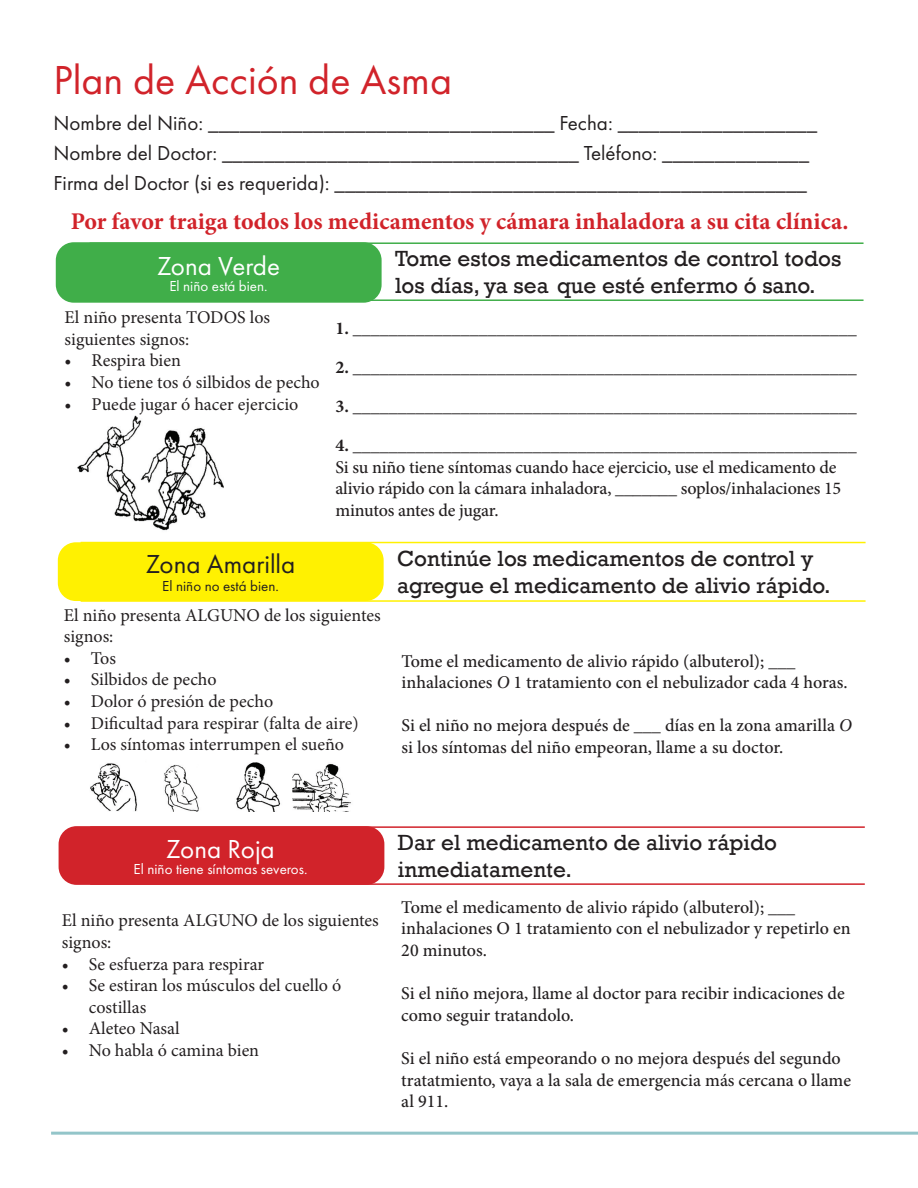
<style>
.page{position:relative;width:918px;height:1188px;background:#fff}
.page>*{position:absolute;margin:0;border:0;box-sizing:border-box;transform-origin:0 0}
.t1{font:42px "Futura PT";color:#d1232a}
.t2{font:27px "Futura PT";color:#fff}
.t3{font:27px "Futura PT";color:#231f20}
.t4{font:700 24px "Minion Pro";color:#d1232a}
.t5{font:22.5px/27px "Rockwell";color:#231f20}
.t6{font:21px "Futura PT";color:#231f20}
.t7{font:500 18px/21.6px "Minion Pro";letter-spacing:-.005em;color:#231f20}
.t8{font:18px/21.6px "Minion Pro";color:#231f20}
.t9{font:700 18px "Minion Pro";color:#231f20}
.t10{font:15px "Futura PT";color:#fff}
.t11{font:15px "Futura PT";color:#231f20}
.s1{font-style:italic}
</style>
<div class="page">
<img style="left:77px;top:415px;width:147px;height:116px">
<hr style="left:90px;top:299px;width:774px;height:2px;background:#40ae49">
<hr style="left:81px;top:600px;width:785px;height:2px;background:#fff101">
<hr style="left:90px;top:883px;width:775px;height:2px;background:#d1232a">
<img style="left:90px;top:762px;width:261px;height:49px">
<hr style="left:81px;top:542px;width:785px;height:1px;background:#fff101">
<hr style="left:90px;top:242px;width:774px;height:2px;background:#40ae49">
<hr style="left:90px;top:826px;width:775px;height:2px;background:#d1232a">
<div style="left:56px;top:242px;width:326px;height:61px;background:#40ae49;border-radius:18px"></div>
<div style="left:58px;top:542px;width:326px;height:59px;background:#fff101;border-radius:18px"></div>
<div style="left:59px;top:826px;width:325px;height:59px;background:#d1232a;border-radius:18px"></div>
<hr style="left:51px;top:1132px;width:867px;height:3px;background:#93c5c9">
<p class="t1" style="left:54px;top:55px;width:400px">Plan de Acción de Asma</p>
<p class="t6" style="left:54px;top:111px;width:765px">Nombre del Niño: _________________________________ Fecha: ___________________</p>
<p class="t6" style="left:54px;top:141px;width:757px">Nombre del Doctor: __________________________________ Teléfono: ______________</p>
<p class="t6" style="left:54px;top:171px;width:755px">Firma del Doctor (si es requerida): _____________________________________________</p>
<p class="t4" style="left:71px;top:204px;width:779px">Por favor traiga todos los medicamentos y cámara inhaladora a su cita clínica.</p>
<p class="t2" style="left:157px;top:250px;width:124px">Zona Verde</p>
<p class="t10" style="left:169px;top:277px;width:100px">El niño está bien.</p>
<p class="t5" style="left:395px;top:245px;width:448px">Tome estos medicamentos de control todos los días, ya sea que esté enfermo ó sano.</p>
<p class="t8" style="left:65px;top:307px;width:207px">El niño presenta TODOS los siguientes signos:</p>
<p class="t8" style="left:65px;top:350px;width:118px">• Respira bien</p>
<p class="t8" style="left:65px;top:372px;width:257px">• No tiene tos ó silbidos de pecho</p>
<p class="t8" style="left:65px;top:393px;width:235px">• Puede jugar ó hacer ejercicio</p>
<p class="t3" style="left:146px;top:548px;width:151px">Zona Amarilla</p>
<p class="t11" style="left:162px;top:577px;width:118px">El niño no está bien.</p>
<p class="t9" style="left:335px;top:315px;width:523px">1. ________________________________________________________</p>
<p class="t9" style="left:335px;top:354px;width:523px">2. ________________________________________________________</p>
<p class="t9" style="left:335px;top:393px;width:523px">3. ________________________________________________________</p>
<p class="t9" style="left:335px;top:432px;width:523px">4. ________________________________________________________</p>
<p class="t7" style="left:335px;top:456px;width:507px">Si su niño tiene síntomas cuando hace ejercicio, use el medicamento de alivio rápido con la cámara inhaladora, _______ soplos/inhalaciones 15 minutos antes de jugar.</p>
<p class="t5" style="left:397px;top:545px;width:435px">Continúe los medicamentos de control y agregue el medicamento de alivio rápido.</p>
<p class="t8" style="left:64px;top:604px;width:318px">El niño presenta ALGUNO de los siguientes signos:</p>
<p class="t8" style="left:64px;top:647px;width:54px">• Tos</p>
<p class="t8" style="left:64px;top:669px;width:154px">• Silbidos de pecho</p>
<p class="t8" style="left:64px;top:691px;width:211px">• Dolor ó presión de pecho</p>
<p class="t8" style="left:64px;top:712px;width:296px">• Dificultad para respirar (falta de aire)</p>
<p class="t8" style="left:64px;top:734px;width:282px">• Los síntomas interrumpen el sueño</p>
<p class="t7" style="left:402px;top:650px;width:448px">Tome el medicamento de alivio rápido (albuterol); ___ inhalaciones <span class="s1">O</span> 1 tratamiento con el nebulizador cada 4 horas.</p>
<p class="t7" style="left:402px;top:715px;width:452px">Si el niño no mejora después de ___ días en la zona amarilla <span class="s1">O </span>si los síntomas del niño empeoran, llame a su doctor.</p>
<p class="t2" style="left:166px;top:833px;width:110px">Zona Roja</p>
<p class="t10" style="left:134px;top:860px;width:175px">El niño tiene síntomas severos.</p>
<p class="t8" style="left:62px;top:910px;width:319px">El niño presenta ALGUNO de los siguientes signos:</p>
<p class="t8" style="left:62px;top:953px;width:204px">• Se esfuerza para respirar</p>
<p class="t8" style="left:89px;top:975px;width:254px;text-indent:-27px">• Se estiran los músculos del cuello ó costillas</p>
<p class="t8" style="left:62px;top:1018px;width:120px">• Aleteo Nasal</p>
<p class="t8" style="left:62px;top:1040px;width:199px">• No habla ó camina bien</p>
<p class="t5" style="left:398px;top:829px;width:381px">Dar el medicamento de alivio rápido inmediatamente.</p>
<p class="t7" style="left:401px;top:896px;width:451px">Tome el medicamento de alivio rápido (albuterol); ___ inhalaciones O 1 tratamiento con el nebulizador y repetirlo en<br>20 minutos.</p>
<p class="t7" style="left:401px;top:983px;width:445px">Si el niño mejora, llame al doctor para recibir indicaciones de como seguir tratandolo.</p>
<p class="t7" style="left:401px;top:1047px;width:451px">Si el niño está empeorando o no mejora después del segundo tratatmiento, vaya a la sala de emergencia más cercana o llame al 911.</p>
</div>
